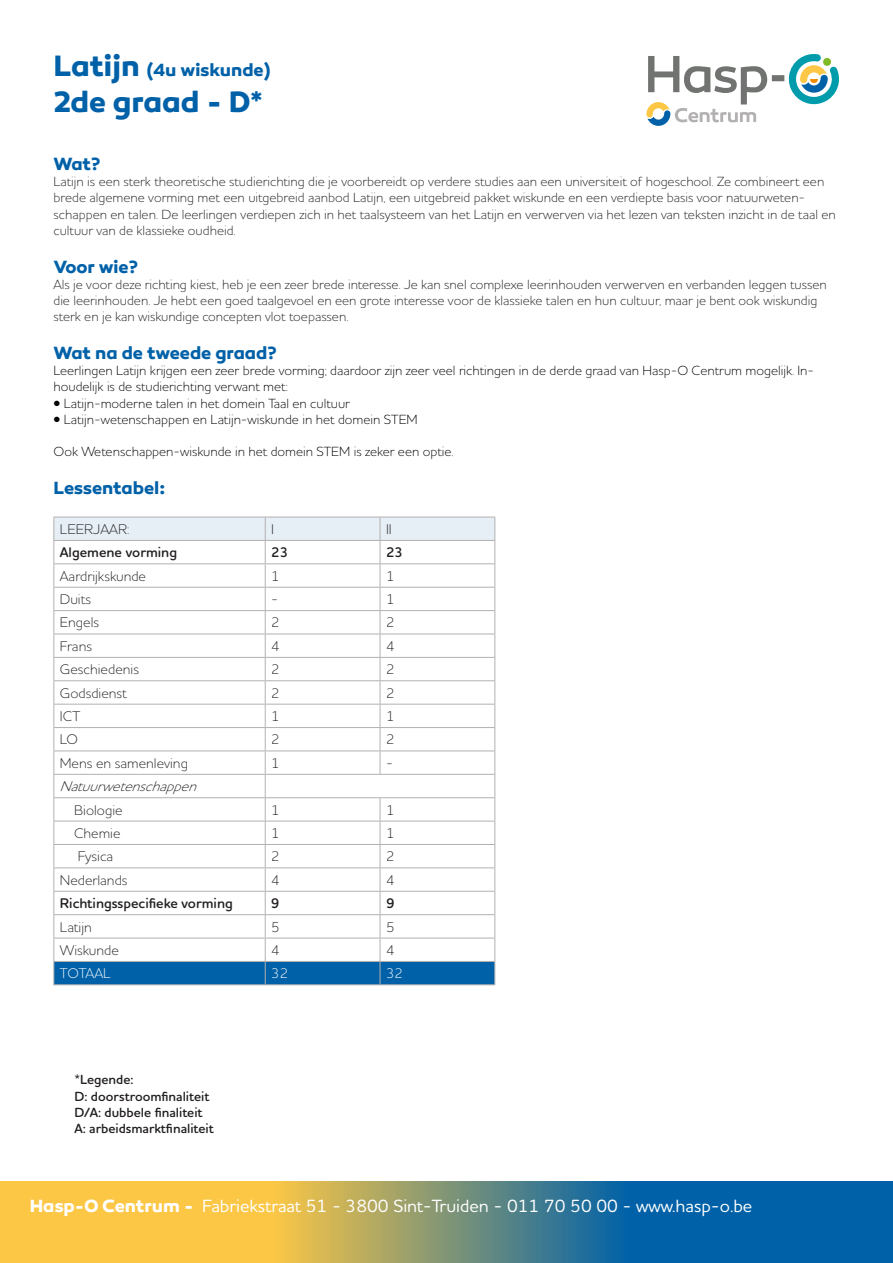
<style>
.page{position:relative;width:893px;height:1263px;background:#fff}
.page>*{position:absolute;margin:0;border:0;box-sizing:border-box;transform-origin:0 0}
.t1{font:700 30px "Canaro";letter-spacing:-.005em;color:#0061a8}
.t2{font:500 18px "Houschka Rounded";color:#fff}
.t3{font:700 18px "Canaro";letter-spacing:-.005em;color:#0061a8}
.t4{font:300 14.25px "Houschka Rounded";color:#231f20}
.t5{font:600 14.25px "Houschka Rounded";color:#231f20}
.t6{font:italic 300 14.25px "Houschka Rounded";color:#231f20}
.t7{font:300 14.25px "Houschka Rounded";color:#fff}
.t8{font:300 13.5px/16.2px "Houschka Rounded";color:#231f20}
.t9{font:300 13.5px/16.2px "Houschka Rounded";color:#000402}
.t10{font:600 13.5px "Houschka Rounded";color:#231f20}
.s1{font-size:30px}
.s2{font-family:"Canaro";font-weight:700}
</style>
<div class="page">
<svg style="left:53px;top:517px;width:442px;height:467px"></svg>
<hr style="left:53px;top:984px;width:212px;height:1px;background:#b3b0b0">
<hr style="left:265px;top:984px;width:115px;height:1px;background:#b3b0b0">
<hr style="left:380px;top:984px;width:115px;height:1px;background:#b3b0b0">
<svg style="left:646px;top:54px;width:193px;height:72px"></svg>
<svg style="left:0;top:1181px;width:893px;height:82px;background:#7f9476"></svg>
<p class="t3" style="left:53px;top:59px;width:218px"><span class="s1">Latijn</span> (4u wiskunde)</p>
<p class="t1" style="left:53px;top:84px;width:211px">2de graad - D*</p>
<p class="t3" style="left:53px;top:153px;width:48px">Wat?</p>
<p class="t8" style="left:53px;top:173px;width:784px">Latijn is een sterk theoretische studierichting die je voorbereidt op verdere studies aan een universiteit of hogeschool. Ze combineert een brede algemene vorming met een uitgebreid aanbod Latijn, een uitgebreid pakket wiskunde en een verdiepte basis voor natuurweten&shy;schappen en talen. De leerlingen verdiepen zich in het taalsysteem van het Latijn en verwerven via het lezen van teksten inzicht in de taal en cultuur van de klassieke oudheid.</p>
<p class="t3" style="left:53px;top:255px;width:86px">Voor wie?</p>
<p class="t8" style="left:53px;top:276px;width:775px">Als je voor deze richting kiest, heb je een zeer brede interesse. Je kan snel complexe leerinhouden verwerven en verbanden leggen tussen die leerinhouden. Je hebt een goed taalgevoel en een grote interesse voor de klassieke talen en hun cultuur, maar je bent ook wiskundig sterk en je kan wiskundige concepten vlot toepassen.</p>
<p class="t3" style="left:53px;top:342px;width:225px">Wat na de tweede graad?</p>
<p class="t9" style="left:53px;top:362px;width:762px">Leerlingen Latijn krijgen een zeer brede vorming; daardoor zijn zeer veel richtingen in de derde graad van Hasp-O Centrum mogelijk. In&shy;houdelijk is de studierichting verwant met:</p>
<p class="t9" style="left:53px;top:394px;width:298px">• Latijn-moderne talen in het domein Taal en cultuur</p>
<p class="t9" style="left:53px;top:411px;width:366px">• Latijn-wetenschappen en Latijn-wiskunde in het domein STEM</p>
<p class="t9" style="left:53px;top:443px;width:402px">Ook Wetenschappen-wiskunde in het domein STEM is zeker een optie.</p>
<p class="t3" style="left:53px;top:477px;width:113px">Lessentabel:</p>
<p class="t4" style="left:60px;top:520px;width:71px">LEERJAAR:</p>
<p class="t4" style="left:271px;top:520px;width:4px">I</p>
<p class="t4" style="left:386px;top:520px;width:7px">II</p>
<p class="t5" style="left:60px;top:543px;width:119px">Algemene vorming</p>
<p class="t5" style="left:271px;top:543px;width:19px">23</p>
<p class="t5" style="left:386px;top:543px;width:19px">23</p>
<p class="t4" style="left:60px;top:566px;width:88px">Aardrijkskunde</p>
<p class="t4" style="left:271px;top:566px;width:10px">1</p>
<p class="t4" style="left:386px;top:566px;width:10px">1</p>
<p class="t4" style="left:60px;top:590px;width:33px">Duits</p>
<p class="t4" style="left:271px;top:590px;width:8px">-</p>
<p class="t4" style="left:386px;top:590px;width:10px">1</p>
<p class="t4" style="left:60px;top:613px;width:41px">Engels</p>
<p class="t4" style="left:271px;top:613px;width:10px">2</p>
<p class="t4" style="left:386px;top:613px;width:10px">2</p>
<p class="t4" style="left:60px;top:636px;width:34px">Frans</p>
<p class="t4" style="left:271px;top:636px;width:10px">4</p>
<p class="t4" style="left:386px;top:636px;width:10px">4</p>
<p class="t4" style="left:60px;top:660px;width:81px">Geschiedenis</p>
<p class="t4" style="left:271px;top:660px;width:10px">2</p>
<p class="t4" style="left:386px;top:660px;width:10px">2</p>
<p class="t4" style="left:60px;top:683px;width:69px">Godsdienst</p>
<p class="t4" style="left:271px;top:683px;width:10px">2</p>
<p class="t4" style="left:386px;top:683px;width:10px">2</p>
<p class="t4" style="left:60px;top:707px;width:22px">ICT</p>
<p class="t4" style="left:271px;top:707px;width:10px">1</p>
<p class="t4" style="left:386px;top:707px;width:10px">1</p>
<p class="t4" style="left:60px;top:730px;width:20px">LO</p>
<p class="t4" style="left:271px;top:730px;width:10px">2</p>
<p class="t4" style="left:386px;top:730px;width:10px">2</p>
<p class="t4" style="left:60px;top:753px;width:130px">Mens en samenleving</p>
<p class="t4" style="left:271px;top:753px;width:10px">1</p>
<p class="t4" style="left:386px;top:753px;width:8px">-</p>
<p class="t6" style="left:60px;top:777px;width:144px">Natuurwetenschappen</p>
<p class="t4" style="left:74px;top:800px;width:50px">Biologie</p>
<p class="t4" style="left:271px;top:800px;width:10px">1</p>
<p class="t4" style="left:386px;top:800px;width:10px">1</p>
<p class="t4" style="left:74px;top:824px;width:48px">Chemie</p>
<p class="t4" style="left:271px;top:824px;width:10px">1</p>
<p class="t4" style="left:386px;top:824px;width:10px">1</p>
<p class="t4" style="left:78px;top:847px;width:37px">Fysica</p>
<p class="t4" style="left:271px;top:847px;width:10px">2</p>
<p class="t4" style="left:386px;top:847px;width:10px">2</p>
<p class="t4" style="left:60px;top:870px;width:69px">Nederlands</p>
<p class="t4" style="left:271px;top:870px;width:10px">4</p>
<p class="t4" style="left:386px;top:870px;width:10px">4</p>
<p class="t5" style="left:60px;top:894px;width:175px">Richtingsspecifieke vorming</p>
<p class="t5" style="left:271px;top:894px;width:10px">9</p>
<p class="t5" style="left:386px;top:894px;width:10px">9</p>
<p class="t4" style="left:60px;top:917px;width:34px">Latijn</p>
<p class="t4" style="left:271px;top:917px;width:10px">5</p>
<p class="t4" style="left:386px;top:917px;width:10px">5</p>
<p class="t4" style="left:60px;top:940px;width:61px">Wiskunde</p>
<p class="t4" style="left:271px;top:940px;width:10px">4</p>
<p class="t4" style="left:386px;top:940px;width:10px">4</p>
<p class="t7" style="left:60px;top:964px;width:52px">TOTAAL</p>
<p class="t7" style="left:271px;top:964px;width:19px">32</p>
<p class="t7" style="left:386px;top:964px;width:19px">32</p>
<p class="t10" style="left:74px;top:1071px;width:61px">*Legende:</p>
<p class="t10" style="left:74px;top:1087px;width:137px">D: doorstroomfinaliteit</p>
<p class="t10" style="left:74px;top:1103px;width:130px">D/A: dubbele finaliteit</p>
<p class="t10" style="left:74px;top:1119px;width:141px">A: arbeidsmarktfinaliteit</p>
<p class="t2" style="left:30px;top:1194px;width:724px"><span class="s2">Hasp-O Centrum -</span> Fabriekstraat 51 - 3800 Sint-Truiden - 011 70 50 00 - www.hasp-o.be</p>
</div>
